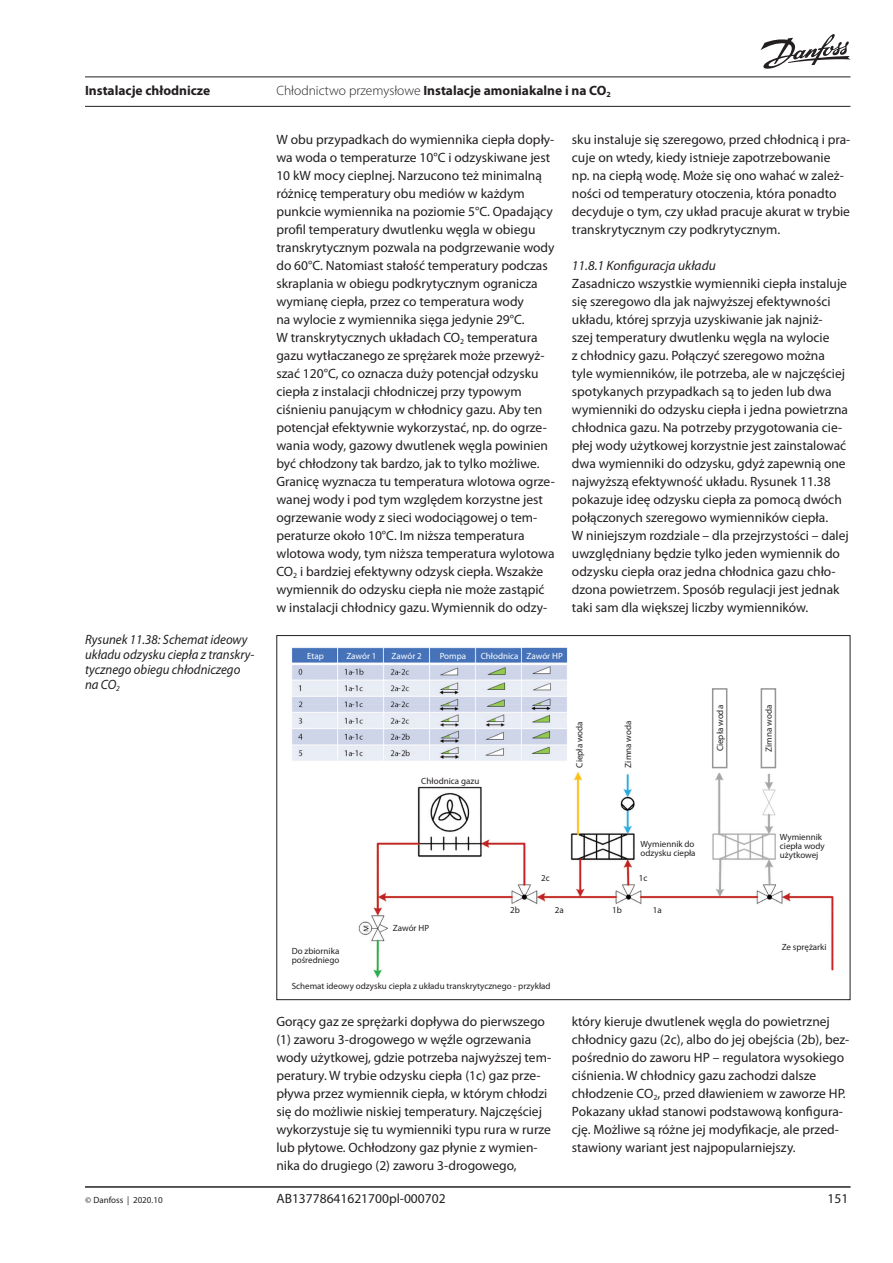
<style>
.page{position:relative;width:893px;height:1263px;background:#fff}
.page>*{position:absolute;margin:0;border:0;box-sizing:border-box;transform-origin:0 0}
.t1{font:13.5px/18px "Myriad Pro";color:#231f20}
.t2{font:italic 13.5px/15px "Myriad Pro";color:#231f20;scale:.95 1}
.t3{font:700 13.5px "Myriad Pro";color:#231f20}
.t4{font:italic 13.5px "Myriad Pro";color:#231f20}
.t5{font:9px/9px "Myriad Pro";color:#231f20}
.t6{font:9px "Myriad Pro";color:#fff}
.s1{font-weight:300}
.s2{font-family:"Minion Pro"}
</style>
<div class="page">
<hr style="left:85px;top:1186px;width:765px;height:1px;background:#231f20">
<hr style="left:85px;top:77px;width:765px;height:1px;background:#231f20">
<hr style="left:85px;top:106px;width:765px;height:1px;background:#231f20">
<svg style="left:760px;top:34px;width:90px;height:35px"></svg>
<img style="left:292px;top:647px;width:542px;height:331px">
<div style="left:712px;top:688px;width:15px;height:80px;border:2px solid #939598"></div>
<div style="left:761px;top:688px;width:15px;height:80px;border:2px solid #939598"></div>
<p class="t3" style="left:85px;top:82px;width:127px">Instalacje chłodnicze</p>
<p class="t3" style="left:276px;top:82px;width:336px"><span class="s1">Chłodnictwo przemysłowe</span> Instalacje amoniakalne i na CO<sub>2</sub></p>
<p class="t2" style="left:85px;top:632px;width:180px">Rysunek 11.38: Schemat ideowy układu odzysku ciepła z transkry&shy;tycznego obiegu chłodniczego na CO<sub>2</sub></p>
<p class="t1" style="left:276px;top:130px;width:280px">W obu przypadkach do wymiennika ciepła dopły&shy;wa woda o temperaturze 10°C i odzyskiwane jest 10 kW mocy cieplnej. Narzucono też minimalną różnicę temperatury obu mediów w każdym punkcie wymiennika na poziomie 5°C. Opadający profil temperatury dwutlenku węgla w obiegu transkrytycznym pozwala na podgrzewanie wody do 60°C. Natomiast stałość temperatury podczas skraplania w obiegu podkrytycznym ogranicza wymianę ciepła, przez co temperatura wody<br>na wylocie z wymiennika sięga jedynie 29°C.<br>W transkrytycznych układach CO<sub>2</sub> temperatura gazu wytłaczanego ze sprężarek może przewyż&shy;szać 120°C, co oznacza duży potencjał odzysku ciepła z instalacji chłodniczej przy typowym ciśnieniu panującym w chłodnicy gazu. Aby ten potencjał efektywnie wykorzystać, np. do ogrze&shy;wania wody, gazowy dwutlenek węgla powinien być chłodzony tak bardzo, jak to tylko możliwe.<br>Granicę wyznacza tu temperatura wlotowa ogrze&shy;wanej wody i pod tym względem korzystne jest ogrzewanie wody z sieci wodociągowej o tem&shy;peraturze około 10°C. Im niższa temperatura wlotowa wody, tym niższa temperatura wylotowa CO<sub>2</sub> i bardziej efektywny odzysk ciepła. Wszakże wymiennik do odzysku ciepła nie może zastąpić w instalacji chłodnicy gazu. Wymiennik do odzy-</p>
<p class="t1" style="left:572px;top:130px;width:280px">sku instaluje się szeregowo, przed chłodnicą i pra&shy;cuje on wtedy, kiedy istnieje zapotrzebowanie np. na ciepłą wodę. Może się ono wahać w zależ&shy;ności od temperatury otoczenia, która ponadto decyduje o tym, czy układ pracuje akurat w trybie transkrytycznym czy podkrytycznym.</p>
<p class="t4" style="left:572px;top:257px;width:145px">11.8.1 Konfiguracja układu</p>
<p class="t1" style="left:572px;top:274px;width:278px">Zasadniczo wszystkie wymienniki ciepła instaluje się szeregowo dla jak najwyższej efektywności układu, której sprzyja uzyskiwanie jak najniż-<br>szej temperatury dwutlenku węgla na wylocie<br>z chłodnicy gazu. Połączyć szeregowo można tyle wymienników, ile potrzeba, ale w najczęściej spotykanych przypadkach są to jeden lub dwa wymienniki do odzysku ciepła i jedna powietrzna chłodnica gazu. Na potrzeby przygotowania cie&shy;płej wody użytkowej korzystnie jest zainstalować dwa wymienniki do odzysku, gdyż zapewnią one najwyższą efektywność układu. Rysunek 11.38 pokazuje ideę odzysku ciepła za pomocą dwóch połączonych szeregowo wymienników ciepła.<br>W niniejszym rozdziale – dla przejrzystości – dalej uwzględniany będzie tylko jeden wymiennik do odzysku ciepła oraz jedna chłodnica gazu chło&shy;dzona powietrzem. Sposób regulacji jest jednak taki sam dla większej liczby wymienników.</p>
<p class="t6" style="left:481px;top:651px;width:39px">Chłodnica</p>
<p class="t6" style="left:307px;top:651px;width:18px">Etap</p>
<p class="t6" style="left:346px;top:651px;width:32px">Zawór 1</p>
<p class="t6" style="left:392px;top:651px;width:32px">Zawór 2</p>
<p class="t6" style="left:440px;top:651px;width:28px">Pompa</p>
<p class="t6" style="left:527px;top:651px;width:38px">Zawór HP</p>
<p class="t5" style="left:421px;top:776px;width:59px">Chłodnica gazu</p>
<p class="t5" style="left:575px;top:767px;width:48px;rotate:-90deg">Ciepła woda</p>
<p class="t5" style="left:624px;top:767px;width:48px;rotate:-90deg">Zimna woda</p>
<p class="t5" style="left:715px;top:751px;width:48px;rotate:-90deg">Ciepła woda</p>
<p class="t5" style="left:764px;top:752px;width:48px;rotate:-90deg">Zimna woda</p>
<p class="t5" style="left:640px;top:839px;width:57px">Wymiennik do odzysku ciepła</p>
<p class="t5" style="left:780px;top:832px;width:46px">Wymiennik ciepła wody użytkowej</p>
<p class="t5" style="left:541px;top:874px;width:10px">2c</p>
<p class="t5" style="left:639px;top:874px;width:10px">1c</p>
<p class="t5" style="left:393px;top:923px;width:38px">Zawór HP</p>
<p class="t5" style="left:510px;top:905px;width:11px">2b</p>
<p class="t5" style="left:555px;top:905px;width:10px">2a</p>
<p class="t5" style="left:612px;top:905px;width:11px">1b</p>
<p class="t5" style="left:653px;top:905px;width:10px">1a</p>
<p class="t5" style="left:292px;top:947px;width:49px">Do zbiornika pośredniego</p>
<p class="t5" style="left:292px;top:981px;width:260px">Schemat ideowy odzysku ciepła z układu transkrytycznego - przykład</p>
<p class="t5" style="left:782px;top:942px;width:46px">Ze sprężarki</p>
<p class="t1" style="left:276px;top:1012px;width:276px">Gorący gaz ze sprężarki dopływa do pierwszego (1) zaworu 3-drogowego w węźle ogrzewania wody użytkowej, gdzie potrzeba najwyższej tem&shy;peratury. W trybie odzysku ciepła (1c) gaz prze&shy;pływa przez wymiennik ciepła, w którym chłodzi się do możliwie niskiej temperatury. Najczęściej wykorzystuje się tu wymienniki typu rura w rurze lub płytowe. Ochłodzony gaz płynie z wymien&shy;nika do drugiego (2) zaworu 3-drogowego,</p>
<p class="t1" style="left:572px;top:1012px;width:279px">który kieruje dwutlenek węgla do powietrznej chłodnicy gazu (2c), albo do jej obejścia (2b), bez&shy;pośrednio do zaworu HP – regulatora wysokiego ciśnienia. W chłodnicy gazu zachodzi dalsze chłodzenie CO<sub>2</sub>, przed dławieniem w zaworze HP.<br>Pokazany układ stanowi podstawową konfigura&shy;cję. Możliwe są różne jej modyfikacje, ale przed&shy;stawiony wariant jest najpopularniejszy.</p>
<p class="t5" style="left:85px;top:1195px;width:79px"><span class="s2">©</span> Danfoss | 2020.10</p>
<p class="t1" style="left:276px;top:1189px;width:171px">AB13778641621700pl-000702</p>
<p class="t1" style="left:828px;top:1189px;width:22px">151</p>
</div>
